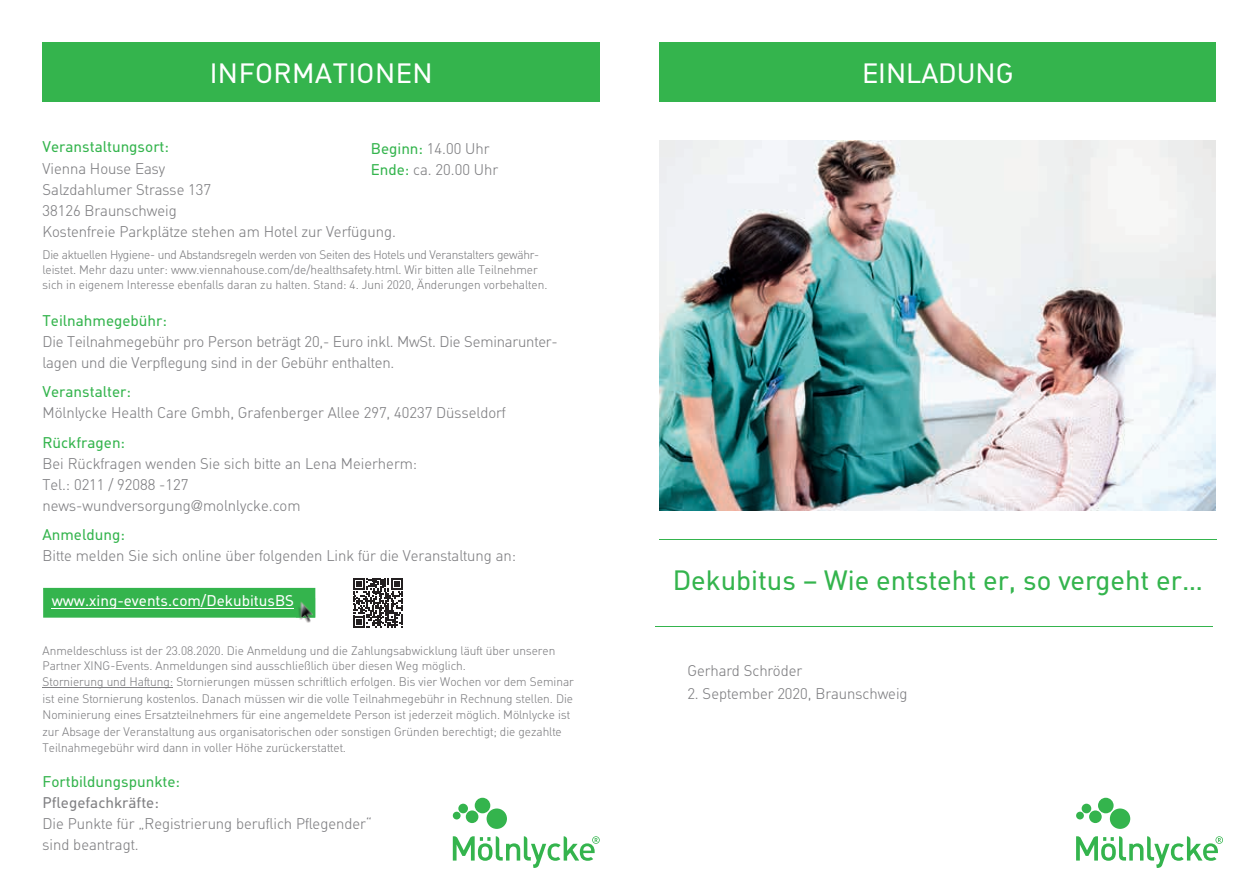
<style>
.page{position:relative;width:1259px;height:893px;background:#fff}
.page>*{position:absolute;margin:0;border:0;box-sizing:border-box;transform-origin:0 0}
.t1{font:27px "MHC Din";color:#34b44d}
.t2{font:27px "MHC Din";letter-spacing:.02em;color:#fff}
.t3{font:27px "MHC Din";color:#fff}
.t4{font:300 15px/21px "MHC Din";color:#808083}
.t5{font:15px "MHC Din";color:#34b44d}
.t6{font:15px "MHC Din";color:#fff}
.t7{font:15px "MHC Din";color:#808083}
.t8{font:300 12px/16.5px "MHC Din";color:#808083}
.s1{font-weight:400;color:#34b44d}
</style>
<div class="page">
<div style="left:659px;top:43px;width:556px;height:59px;background:#34b44d"></div>
<img style="left:660px;top:140px;width:555px;height:370px">
<hr style="left:659px;top:539px;width:557px;height:1px;background:#34b44d">
<hr style="left:655px;top:626px;width:557px;height:1px;background:#34b44d">
<div style="left:43px;top:43px;width:557px;height:59px;background:#34b44d"></div>
<svg style="left:1076px;top:798px;width:147px;height:70px"></svg>
<svg style="left:453px;top:798px;width:147px;height:70px"></svg>
<hr style="left:43px;top:688px;width:130px;height:1px;background:#808083">
<div style="left:43px;top:588px;width:272px;height:30px;background:#34b44d"></div>
<hr style="left:52px;top:608px;width:242px;height:1px;background:#fff">
<img style="left:299px;top:598px;width:17px;height:25px">
<img style="left:296px;top:598px;width:19px;height:20px">
<svg style="left:353px;top:578px;width:50px;height:50px"></svg>
<h1 class="t2" style="left:210px;top:57px;width:224px">INFORMATIONEN</h1>
<p class="t5" style="left:43px;top:138px;width:128px">Veranstaltungsort:</p>
<p class="t4" style="left:371px;top:138px;width:120px"><span class="s1">Beginn:</span> 14.00 Uhr</p>
<p class="t4" style="left:43px;top:159px;width:124px">Vienna House Easy</p>
<p class="t4" style="left:371px;top:159px;width:129px"><span class="s1">Ende:</span> ca. 20.00 Uhr</p>
<p class="t4" style="left:43px;top:180px;width:355px">Salzdahlumer Strasse 137<br>38126 Braunschweig<br>Kostenfreie Parkplätze stehen am Hotel zur Verfügung.</p>
<p class="t8" style="left:43px;top:247px;width:506px;line-height:15px">Die aktuellen Hygiene- und Abstandsregeln werden von Seiten des Hotels und Veranstalters gewähr&shy;leistet. Mehr dazu unter: www.viennahouse.com/de/healthsafety.html. Wir bitten alle Teilnehmer sich in eigenem Interesse ebenfalls daran zu halten. Stand: 4. Juni 2020, Änderungen vorbehalten.</p>
<p class="t5" style="left:43px;top:311px;width:126px">Teilnahmegebühr:</p>
<p class="t4" style="left:43px;top:331px;width:517px">Die Teilnahmegebühr pro Person beträgt 20,- Euro inkl. MwSt. Die Seminarunter&shy;lagen und die Verpflegung sind in der Gebühr enthalten.</p>
<p class="t5" style="left:43px;top:383px;width:90px">Veranstalter:</p>
<p class="t4" style="left:43px;top:403px;width:464px">Mölnlycke Health Care Gmbh, Grafenberger Allee 297, 40237 Düsseldorf</p>
<p class="t5" style="left:43px;top:433px;width:84px">Rückfragen:</p>
<p class="t4" style="left:43px;top:453px;width:376px">Bei Rückfragen wenden Sie sich bitte an Lena Meierherm:<br>Tel.: 0211 / 92088 -127 news-wundversorgung@molnlycke.com</p>
<p class="t5" style="left:43px;top:526px;width:84px">Anmeldung:</p>
<p class="t4" style="left:43px;top:546px;width:475px">Bitte melden Sie sich online über folgenden Link für die Veranstaltung an:</p>
<p class="t6" style="left:52px;top:592px;width:244px">www.xing-events.com/DekubitusBS</p>
<p class="t8" style="left:43px;top:643px;width:514px;line-height:15px">Anmeldeschluss ist der 23.08.2020. Die Anmeldung und die Zahlungsabwicklung läuft über unseren<br>Partner XING-Events. Anmeldungen sind ausschließlich über diesen Weg möglich.</p>
<p class="t8" style="left:43px;top:674px;width:533px">Stornierung und Haftung: Stornierungen müssen schriftlich erfolgen. Bis vier Wochen vor dem Seminar ist eine Stornierung kostenlos. Danach müssen wir die volle Teilnahmegebühr in Rechnung stellen. Die Nominierung eines Ersatzteilnehmers für eine angemeldete Person ist jederzeit möglich. Mölnlycke ist zur Absage der Veranstaltung aus organisatorischen oder sonstigen Gründen berechtigt; die gezahlte Teilnahmegebühr wird dann in voller Höhe zurückerstattet.</p>
<p class="t5" style="left:43px;top:773px;width:139px">Fortbildungspunkte:</p>
<p class="t7" style="left:43px;top:794px;width:118px">Pflegefachkräfte:</p>
<p class="t4" style="left:43px;top:813px;width:331px">Die Punkte für „Registrierung beruflich Pflegender“ sind beantragt.</p>
<h1 class="t3" style="left:862px;top:57px;width:153px">EINLADUNG</h1>
<h1 class="t1" style="left:673px;top:564px;width:532px">Dekubitus – Wie entsteht er, so vergeht er…</h1>
<p class="t4" style="left:687px;top:661px;width:116px">Gerhard Schröder</p>
<p class="t4" style="left:687px;top:683px;width:222px">2. September 2020, Braunschweig</p>
</div>
